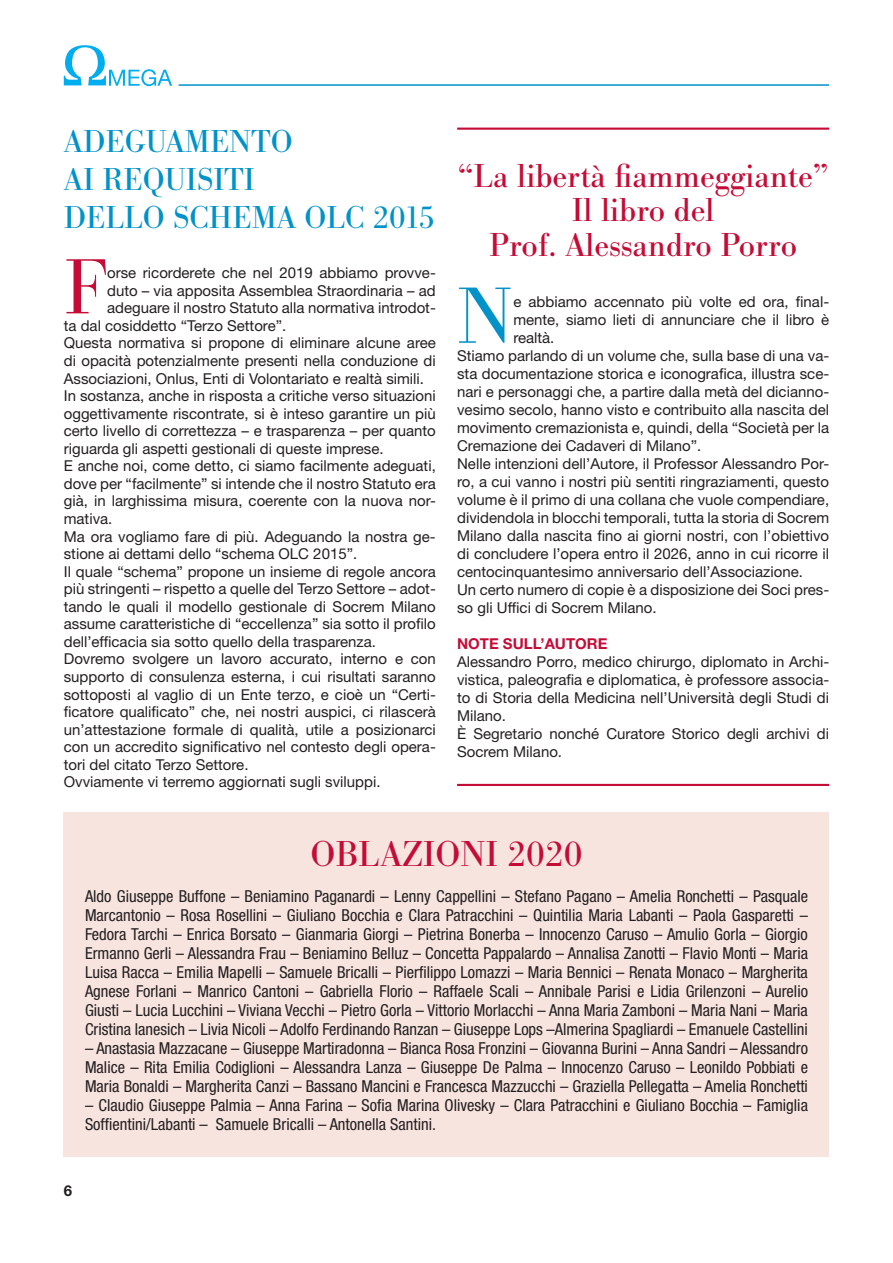
<style>
.page{position:relative;width:893px;height:1263px;background:#fff}
.page>*{position:absolute;margin:0;border:0;box-sizing:border-box;transform-origin:0 0}
.t1{font:300 82.8px "Bodoni Antiqua T";color:#0092c8}
.t2{font:300 81.15px "Bodoni Antiqua T";color:#c40c37}
.t3{font:37.5px "Bodoni Antiqua T";color:#c40c37}
.t4{font:34.5px/34.5px "Bodoni Antiqua T";color:#c40c37;text-align:center}
.t5{font:33px/38px "Bodoni Antiqua T";color:#0092c8}
.t6{font:condensed 16.5px/19px "Helvetica Neue LT Std";color:#231f20;text-align:justify}
.t7{font:15px/18px "Helvetica Neue LT Std";color:#231f20}
.t8{font:700 15px "Helvetica Neue LT Std";color:#c40c37}
.t9{font:700 15px "Helvetica Neue LT Std";color:#231f20}
</style>
<div class="page">
<hr style="left:179px;top:84px;width:650px;height:2px;background:#0092c8">
<svg style="left:64px;top:45px;width:108px;height:41px"></svg>
<div style="left:64px;top:812px;width:765px;height:345px;background:#f8e4df"></div>
<hr style="left:457px;top:128px;width:372px;height:2px;background:#c40c37">
<hr style="left:457px;top:784px;width:372px;height:2px;background:#c40c37">
<h3 class="t5" style="left:64px;top:122px;width:373px">ADEGUAMENTO<br>AI REQUISITI<br>DELLO SCHEMA OLC 2015</h3>
<h2 class="t2" style="left:64px;top:239px;width:45px">F</h2>
<p class="t7" style="left:107px;top:264px;width:330px">orse ricorderete che nel 2019 abbiamo provve-</p>
<p class="t7" style="left:107px;top:281px;width:330px">duto – via apposita Assemblea Straordinaria – ad</p>
<p class="t7" style="left:107px;top:299px;width:330px">adeguare il nostro Statuto alla normativa introdot-</p>
<p class="t7" style="left:64px;top:316px;width:224px">ta dal cosiddetto “Terzo Settore”.</p>
<p class="t7" style="left:64px;top:334px;width:374px">Questa normativa si propone di eliminare alcune aree</p>
<p class="t7" style="left:64px;top:351px;width:374px">di opacità potenzialmente presenti nella conduzione di</p>
<p class="t7" style="left:64px;top:369px;width:362px">Associazioni, Onlus, Enti di Volontariato e realtà simili.</p>
<p class="t7" style="left:64px;top:387px;width:374px">In sostanza, anche in risposta a critiche verso situazioni</p>
<p class="t7" style="left:64px;top:404px;width:374px">oggettivamente riscontrate, si è inteso garantire un più</p>
<p class="t7" style="left:64px;top:422px;width:374px">certo livello di correttezza – e trasparenza – per quanto</p>
<p class="t7" style="left:64px;top:439px;width:321px">riguarda gli aspetti gestionali di queste imprese.</p>
<p class="t7" style="left:64px;top:457px;width:374px">E anche noi, come detto, ci siamo facilmente adeguati,</p>
<p class="t7" style="left:64px;top:474px;width:374px">dove per “facilmente” si intende che il nostro Statuto era</p>
<p class="t7" style="left:64px;top:492px;width:374px">già, in larghissima misura, coerente con la nuova nor-</p>
<p class="t7" style="left:64px;top:509px;width:50px">mativa.</p>
<p class="t7" style="left:64px;top:527px;width:374px">Ma ora vogliamo fare di più. Adeguando la nostra ge-</p>
<p class="t7" style="left:64px;top:545px;width:295px">stione ai dettami dello “schema OLC 2015”.</p>
<p class="t7" style="left:64px;top:562px;width:374px">Il quale “schema” propone un insieme di regole ancora</p>
<p class="t7" style="left:64px;top:580px;width:374px">più stringenti – rispetto a quelle del Terzo Settore – adot-</p>
<p class="t7" style="left:64px;top:597px;width:374px">tando le quali il modello gestionale di Socrem Milano</p>
<p class="t7" style="left:64px;top:615px;width:374px">assume caratteristiche di “eccellenza” sia sotto il profilo</p>
<p class="t7" style="left:64px;top:632px;width:314px">dell’efficacia sia sotto quello della trasparenza.</p>
<p class="t7" style="left:64px;top:650px;width:374px">Dovremo svolgere un lavoro accurato, interno e con</p>
<p class="t7" style="left:64px;top:667px;width:374px">supporto di consulenza esterna, i cui risultati saranno</p>
<p class="t7" style="left:64px;top:685px;width:374px">sottoposti al vaglio di un Ente terzo, e cioè un “Certi-</p>
<p class="t7" style="left:64px;top:702px;width:374px">ficatore qualificato” che, nei nostri auspici, ci rilascerà</p>
<p class="t7" style="left:64px;top:720px;width:374px">un’attestazione formale di qualità, utile a posizionarci</p>
<p class="t7" style="left:64px;top:738px;width:374px">con un accredito significativo nel contesto degli opera-</p>
<p class="t7" style="left:64px;top:755px;width:186px">tori del citato Terzo Settore.</p>
<p class="t7" style="left:64px;top:773px;width:318px">Ovviamente vi terremo aggiornati sugli sviluppi.</p>
<h3 class="t4" style="left:458px;top:158px;width:372px">“La libertà fiammeggiante”<br>Il libro del<br>Prof. Alessandro Porro</h3>
<h1 class="t1" style="left:457px;top:267px;width:58px">N</h1>
<p class="t7" style="left:513px;top:292px;width:317px">e abbiamo accennato più volte ed ora, final-</p>
<p class="t7" style="left:513px;top:310px;width:317px">mente, siamo lieti di annunciare che il libro è</p>
<p class="t7" style="left:513px;top:328px;width:43px">realtà.</p>
<p class="t7" style="left:457px;top:346px;width:374px">Stiamo parlando di un volume che, sulla base di una va-</p>
<p class="t7" style="left:457px;top:364px;width:374px">sta documentazione storica e iconografica, illustra sce-</p>
<p class="t7" style="left:457px;top:382px;width:374px">nari e personaggi che, a partire dalla metà del dicianno-</p>
<p class="t7" style="left:457px;top:400px;width:374px">vesimo secolo, hanno visto e contribuito alla nascita del</p>
<p class="t7" style="left:457px;top:418px;width:374px">movimento cremazionista e, quindi, della “Società per la</p>
<p class="t7" style="left:457px;top:436px;width:246px">Cremazione dei Cadaveri di Milano”.</p>
<p class="t7" style="left:457px;top:454px;width:374px">Nelle intenzioni dell’Autore, il Professor Alessandro Por-</p>
<p class="t7" style="left:457px;top:472px;width:374px">ro, a cui vanno i nostri più sentiti ringraziamenti, questo</p>
<p class="t7" style="left:457px;top:490px;width:374px">volume è il primo di una collana che vuole compendiare,</p>
<p class="t7" style="left:457px;top:508px;width:374px">dividendola in blocchi temporali, tutta la storia di Socrem</p>
<p class="t7" style="left:457px;top:526px;width:374px">Milano dalla nascita fino ai giorni nostri, con l’obiettivo</p>
<p class="t7" style="left:457px;top:544px;width:374px">di concludere l’opera entro il 2026, anno in cui ricorre il</p>
<p class="t7" style="left:457px;top:562px;width:347px">centocinquantesimo anniversario dell’Associazione.</p>
<p class="t7" style="left:457px;top:580px;width:374px">Un certo numero di copie è a disposizione dei Soci pres-</p>
<p class="t7" style="left:457px;top:598px;width:201px">so gli Uffici di Socrem Milano.</p>
<p class="t8" style="left:457px;top:634px;width:152px">NOTE SULL’AUTORE</p>
<p class="t7" style="left:457px;top:652px;width:374px">Alessandro Porro, medico chirurgo, diplomato in Archi&shy;vistica, paleografia e diplomatica, è professore associa&shy;to di Storia della Medicina nell’Università degli Studi di Milano.<br>È Segretario nonché Curatore Storico degli archivi di Socrem Milano.</p>
<h3 class="t3" style="left:310px;top:832px;width:274px">OBLAZIONI 2020</h3>
<p class="t6" style="left:85px;top:887px;width:724px">Aldo Giuseppe Buffone – Beniamino Paganardi – Lenny Cappellini – Stefano Pagano – Amelia Ronchetti – Pasquale Marcantonio – Rosa Rosellini – Giuliano Bocchia e Clara Patracchini – Quintilia Maria Labanti – Paola Gasparetti – Fedora Tarchi – Enrica Borsato – Gianmaria Giorgi – Pietrina Bonerba – Innocenzo Caruso – Amulio Gorla – Giorgio Ermanno Gerli – Alessandra Frau – Beniamino Belluz – Concetta Pappalardo – Annalisa Zanotti – Flavio Monti – Maria Luisa Racca – Emilia Mapelli – Samuele Bricalli – Pierfilippo Lomazzi – Maria Bennici – Renata Monaco – Margherita Agnese Forlani – Manrico Cantoni – Gabriella Florio – Raffaele Scali – Annibale Parisi e Lidia Grilenzoni – Aurelio Giusti – Lucia Lucchini – Viviana Vecchi – Pietro Gorla – Vittorio Morlacchi – Anna Maria Zamboni – Maria Nani – Maria Cristina Ianesich – Livia Nicoli – Adolfo Ferdinando Ranzan – Giuseppe Lops –Almerina Spagliardi – Emanuele Castellini</p>
<p class="t6" style="left:85px;top:1039px;width:724px">– Anastasia Mazzacane – Giuseppe Martiradonna – Bianca Rosa Fronzini – Giovanna Burini – Anna Sandri – Alessandro Malice – Rita Emilia Codiglioni – Alessandra Lanza – Giuseppe De Palma – Innocenzo Caruso – Leonildo Pobbiati e Maria Bonaldi – Margherita Canzi – Bassano Mancini e Francesca Mazzucchi – Graziella Pellegatta – Amelia Ronchetti</p>
<p class="t6" style="left:85px;top:1095px;width:724px">– Claudio Giuseppe Palmia – Anna Farina – Sofia Marina Olivesky – Clara Patracchini e Giuliano Bocchia – Famiglia<br>Soffientini/Labanti – Samuele Bricalli – Antonella Santini.</p>
<p class="t9" style="left:64px;top:1181px;width:10px">6</p>
</div>
